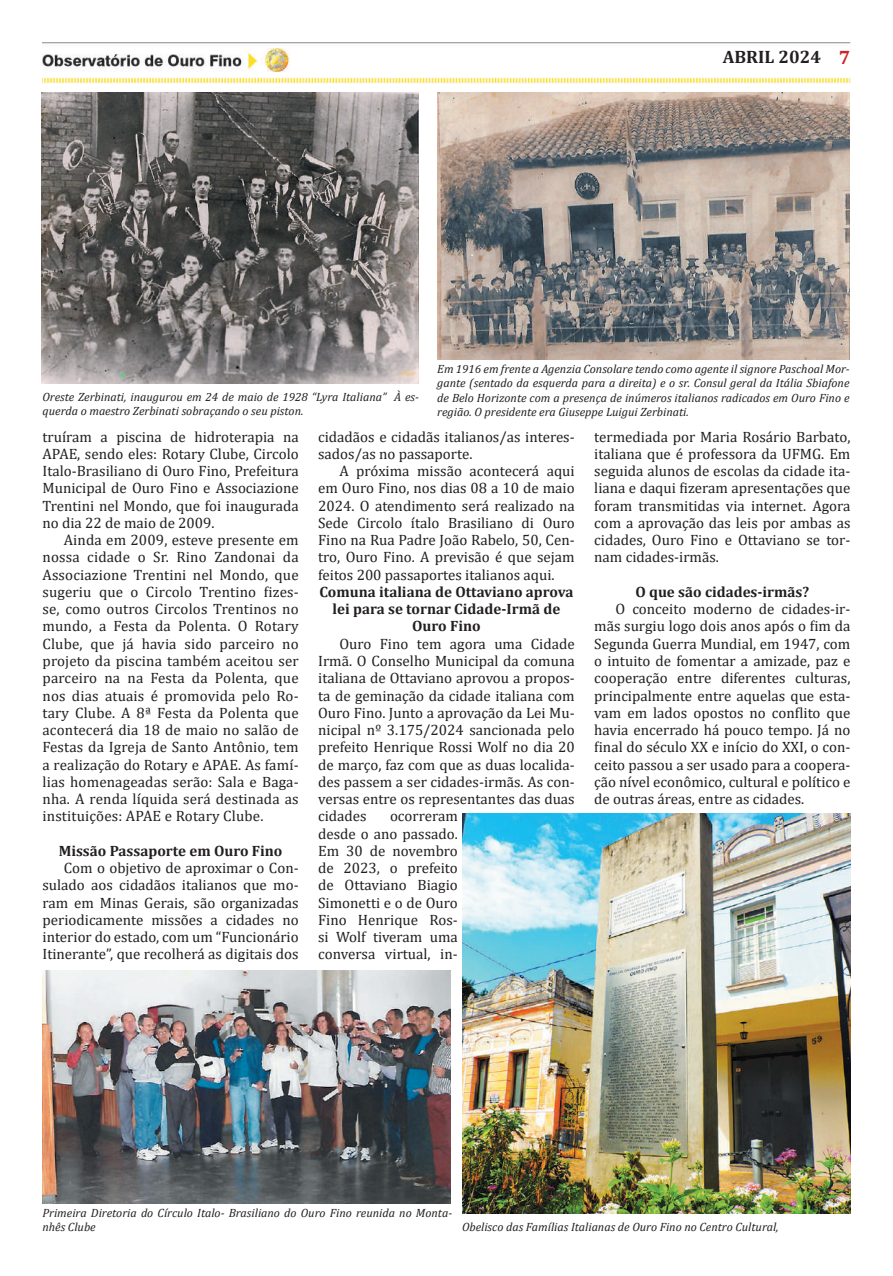
<style>
.page{position:relative;width:893px;height:1276px;background:#fff}
.page>*{position:absolute;margin:0;border:0;box-sizing:border-box;transform-origin:0 0}
.t1{font:700 18px "Cambria";color:#231f20}
.t2{font:15px/17.2px "Cambria";color:#231f20;text-align:justify}
.t3{font:700 15px/17.2px "Cambria";color:#231f20;text-align:center}
.t4{font:italic 12px/14.4px "Cambria";color:#231f20}
.s1{font-size:19.5px;color:#d1232a}
</style>
<div class="page">
<img style="left:43px;top:43px;width:807px;height:41px">
<img style="left:42px;top:92px;width:376px;height:292px">
<img style="left:462px;top:813px;width:388px;height:400px">
<img style="left:437px;top:92px;width:413px;height:267px">
<img style="left:43px;top:970px;width:408px;height:233px">
<p class="t1" style="left:723px;top:44px;width:129px">ABRIL 2024 <span class="s1">7</span></p>
<p class="t4" style="left:43px;top:389px;width:378px">Oreste Zerbinati, inaugurou em 24 de maio de 1928 “Lyra Italiana” À es&shy;querda o maestro Zerbinati sobraçando o seu piston.</p>
<p class="t4" style="left:437px;top:361px;width:414px;text-align:justify">Em 1916 em frente a Agenzia Consolare tendo como agente il signore Paschoal Mor&shy;gante (sentado da esquerda para a direita) e o sr. Consul geral da Itália Sbiafone de Belo Horizonte com a presença de inúmeros italianos radicados em Ouro Fino e região. O presidente era Giuseppe Luigui Zerbinati.</p>
<p class="t2" style="left:43px;top:428px;width:258px">truíram a piscina de hidroterapia na APAE, sendo eles: Rotary Clube, Circolo Italo-Brasiliano di Ouro Fino, Prefeitura Municipal de Ouro Fino e Associazione Trentini nel Mondo, que foi inaugurada no dia 22 de maio de 2009.</p>
<p class="t2" style="left:43px;top:531px;width:258px;text-indent:21px">Ainda em 2009, esteve presente em nossa cidade o Sr. Rino Zandonai da Associazione Trentini nel Mondo, que sugeriu que o Circolo Trentino fizes&shy;se, como outros Circolos Trentinos no mundo, a Festa da Polenta. O Rotary Clube, que já havia sido parceiro no projeto da piscina também aceitou ser parceiro na na Festa da Polenta, que nos dias atuais é promovida pelo Ro&shy;tary Clube. A 8ª Festa da Polenta que acontecerá dia 18 de maio no salão de Festas da Igreja de Santo Antônio, tem a realização do Rotary e APAE. As famí&shy;lias homenageadas serão: Sala e Baga&shy;nha. A renda líquida será destinada as instituições: APAE e Rotary Clube.</p>
<p class="t3" style="left:59px;top:841px;width:225px">Missão Passaporte em Ouro Fino</p>
<p class="t2" style="left:43px;top:859px;width:258px;text-indent:21px">Com o objetivo de aproximar o Con&shy;sulado aos cidadãos italianos que mo&shy;ram em Minas Gerais, são organizadas periodicamente missões a cidades no interior do estado, com um “Funcionário Itinerante”, que recolherá as digitais dos</p>
<p class="t2" style="left:318px;top:428px;width:258px">cidadãos e cidadãs italianos/as interes&shy;sados/as no passaporte.</p>
<p class="t2" style="left:318px;top:462px;width:258px;text-indent:21px">A próxima missão acontecerá aqui em Ouro Fino, nos dias 08 a 10 de maio 2024. O atendimento será realizado na Sede Circolo ítalo Brasiliano di Ouro Fino na Rua Padre João Rabelo, 50, Cen&shy;tro, Ouro Fino. A previsão é que sejam feitos 200 passaportes italianos aqui.</p>
<p class="t3" style="left:319px;top:583px;width:256px">Comuna italiana de Ottaviano aprova lei para se tornar Cidade-Irmã de<br>Ouro Fino</p>
<p class="t2" style="left:318px;top:635px;width:258px;text-indent:21px">Ouro Fino tem agora uma Cidade Irmã. O Conselho Municipal da comuna italiana de Ottaviano aprovou a propos&shy;ta de geminação da cidade italiana com Ouro Fino. Junto a aprovação da Lei Mu&shy;nicipal nº 3.175/2024 sancionada pelo prefeito Henrique Rossi Wolf no dia 20 de março, faz com que as duas localida&shy;des passem a ser cidades-irmãs. As con&shy;versas entre os representantes das duas cidades</p>
<p class="t2" style="left:318px;top:807px;width:141px;text-indent:72px">ocorreram desde o ano passado.<br>Em 30 de novembro de 2023, o prefeito de Ottaviano Biagio Simonetti e o de Ouro Fino Henrique Ros&shy;si Wolf tiveram uma conversa virtual, in-</p>
<p class="t2" style="left:594px;top:428px;width:258px">termediada por Maria Rosário Barbato, italiana que é professora da UFMG. Em seguida alunos de escolas da cidade ita&shy;liana e daqui fizeram apresentações que foram transmitidas via internet. Agora com a aprovação das leis por ambas as cidades, Ouro Fino e Ottaviano se tor&shy;nam cidades-irmãs.</p>
<p class="t3" style="left:635px;top:583px;width:175px">O que são cidades-irmãs?</p>
<p class="t2" style="left:594px;top:600px;width:258px;text-indent:21px">O conceito moderno de cidades-ir&shy;mãs surgiu logo dois anos após o fim da Segunda Guerra Mundial, em 1947, com o intuito de fomentar a amizade, paz e cooperação entre diferentes culturas, principalmente entre aquelas que esta&shy;vam em lados opostos no conflito que havia encerrado há pouco tempo. Já no final do século XX e início do XXI, o con&shy;ceito passou a ser usado para a coopera&shy;ção nível econômico, cultural e político e de outras áreas, entre as cidades.</p>
<p class="t4" style="left:43px;top:1205px;width:411px">Primeira Diretoria do Círculo Italo- Brasiliano do Ouro Fino reunida no Monta&shy;nhês Clube</p>
<p class="t4" style="left:462px;top:1219px;width:318px">Obelisco das Famílias Italianas de Ouro Fino no Centro Cultural,</p>
</div>
